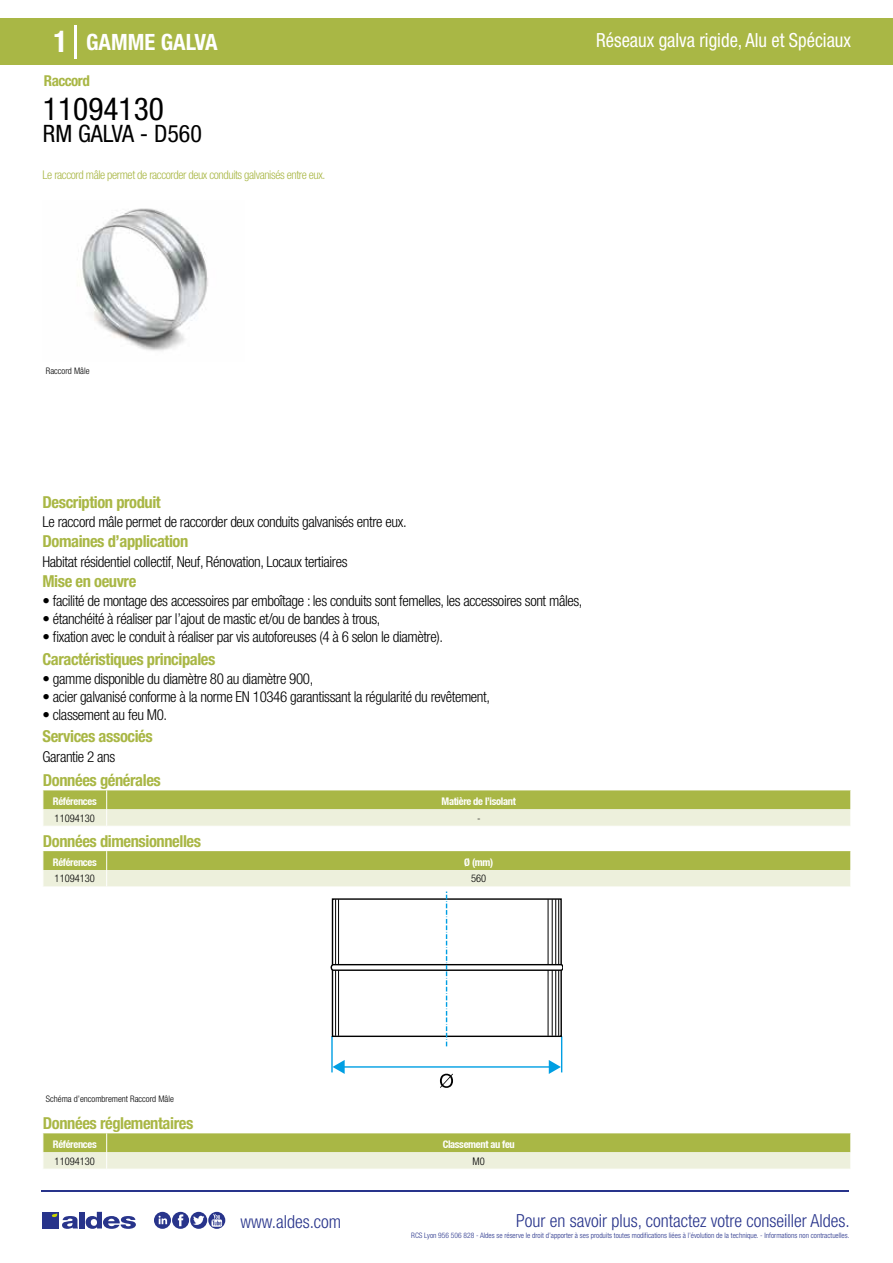
<style>
.page{position:relative;width:893px;height:1263px;background:#fff}
.page>*{position:absolute;margin:0;border:0;box-sizing:border-box;transform-origin:0 0}
.t1{font:condensed 31.5px "Helvetica Neue LT Std";color:#000}
.t2{font:condensed 24px "Helvetica Neue LT Std";color:#000}
.t3{font:700 condensed 22.5px "Helvetica Neue LT Std";color:#fff}
.t4{font:condensed 19.5px "Helvetica Neue LT Std";color:#fff;scale:.95 1}
.t5{font:300 condensed 18px "Helvetica Neue";color:#28348b}
.t6{font:700 condensed 16.5px "Helvetica Neue LT Std";letter-spacing:-.025em;color:#a9b745}
.t7{font:300 condensed 15px "Helvetica Neue LT Std";letter-spacing:-.025em;color:#000}
.t8{font:700 condensed 15px "Helvetica Neue LT Std";letter-spacing:-.035em;color:#a9b745}
.t9{font:300 condensed 12px "Helvetica Neue LT Std";letter-spacing:-.035em;color:#a9b745}
.t10{font:700 condensed 10.5px "Helvetica Neue";letter-spacing:-.03em;color:#fff}
.t11{font:300 condensed 10.5px "Helvetica Neue";color:#000}
.t12{font:300 condensed 9px "Helvetica Neue";color:#000}
.t13{font:300 condensed 7.5px "Helvetica Neue";color:#28348b}
.s1{font-size:30px}
</style>
<div class="page">
<div style="left:0;top:18px;width:893px;height:46px;background:#a9b745"></div>
<hr style="left:74px;top:25px;width:2px;height:33px;background:#fff">
<svg style="left:81px;top:208px;width:127px;height:143px"></svg>
<svg style="left:43px;top:790px;width:808px;height:36px;background:#cad28e"></svg>
<svg style="left:43px;top:1133px;width:808px;height:36px;background:#cad28e"></svg>
<hr style="left:561px;top:1036px;width:1px;height:36px;background:#009fe3">
<hr style="left:331px;top:1036px;width:2px;height:36px;background:#009fe3">
<svg style="left:440px;top:1074px;width:13px;height:14px"></svg>
<svg style="left:43px;top:851px;width:808px;height:195px"></svg>
<hr style="left:339px;top:1066px;width:213px;height:2px;background:#009fe3">
<svg style="left:549px;top:1060px;width:12px;height:14px"></svg>
<svg style="left:333px;top:1060px;width:12px;height:14px"></svg>
<hr style="left:41px;top:1190px;width:808px;height:1px;background:#28348b">
<svg style="left:154px;top:1212px;width:71px;height:17px"></svg>
<div style="left:42px;top:1212px;width:17px;height:16px;background:#28348b"></div>
<div style="left:79px;top:1212px;width:5px;height:16px;background:#28348b"></div>
<svg style="left:86px;top:1212px;width:50px;height:17px"></svg>
<svg style="left:52px;top:1213px;width:26px;height:16px"></svg>
<h3 class="t3" style="left:54px;top:28px;width:166px"><span class="s1">1</span> GAMME GALVA</h3>
<h3 class="t4" style="left:596px;top:29px;width:270px">Réseaux galva rigide, Alu et Spéciaux</h3>
<p class="t8" style="left:44px;top:71px;width:47px">Raccord</p>
<h1 class="t1" style="left:43px;top:91px;width:122px">11094130</h1>
<h2 class="t2" style="left:43px;top:120px;width:160px">RM GALVA - D560</h2>
<p class="t9" style="left:43px;top:167px;width:284px">Le raccord mâle permet de raccorder deux conduits galvanisés entre eux.</p>
<p class="t12" style="left:46px;top:365px;width:45px">Raccord Mâle</p>
<p class="t6" style="left:43px;top:492px;width:120px">Description produit</p>
<p class="t6" style="left:43px;top:531px;width:147px">Domaines d’application</p>
<p class="t6" style="left:43px;top:571px;width:95px">Mise en oeuvre</p>
<p class="t7" style="left:43px;top:513px;width:366px">Le raccord mâle permet de raccorder deux conduits galvanisés entre eux.</p>
<p class="t7" style="left:43px;top:553px;width:307px">Habitat résidentiel collectif, Neuf, Rénovation, Locaux tertiaires</p>
<p class="t7" style="left:43px;top:592px;width:541px">• facilité de montage des accessoires par emboîtage : les conduits sont femelles, les accessoires sont mâles,</p>
<p class="t7" style="left:43px;top:610px;width:340px">• étanchéité à réaliser par l’ajout de mastic et/ou de bandes à trous,</p>
<p class="t7" style="left:43px;top:628px;width:402px">• fixation avec le conduit à réaliser par vis autoforeuses (4 à 6 selon le diamètre).</p>
<p class="t6" style="left:43px;top:649px;width:174px">Caractéristiques principales</p>
<p class="t7" style="left:43px;top:670px;width:272px">• gamme disponible du diamètre 80 au diamètre 900,</p>
<p class="t7" style="left:43px;top:688px;width:449px">• acier galvanisé conforme à la norme EN 10346 garantissant la régularité du revêtement,</p>
<p class="t7" style="left:43px;top:706px;width:126px">• classement au feu M0.</p>
<p class="t6" style="left:43px;top:726px;width:112px">Services associés</p>
<p class="t7" style="left:43px;top:748px;width:74px">Garantie 2 ans</p>
<p class="t6" style="left:43px;top:770px;width:119px">Données générales</p>
<p class="t10" style="left:53px;top:795px;width:45px">Références</p>
<p class="t10" style="left:442px;top:795px;width:76px">Matière de l’isolant</p>
<p class="t11" style="left:55px;top:812px;width:42px">11094130</p>
<p class="t11" style="left:477px;top:812px;width:5px">-</p>
<p class="t6" style="left:43px;top:831px;width:160px">Données dimensionnelles</p>
<p class="t10" style="left:53px;top:855px;width:45px">Références</p>
<p class="t10" style="left:464px;top:855px;width:30px">Ø (mm)</p>
<p class="t11" style="left:55px;top:873px;width:42px">11094130</p>
<p class="t11" style="left:471px;top:873px;width:17px">560</p>
<p class="t12" style="left:46px;top:1093px;width:129px">Schéma d’encombrement Raccord Mâle</p>
<p class="t6" style="left:43px;top:1113px;width:152px">Données réglementaires</p>
<p class="t10" style="left:53px;top:1138px;width:45px">Références</p>
<p class="t10" style="left:443px;top:1138px;width:74px">Classement au feu</p>
<p class="t11" style="left:55px;top:1155px;width:42px">11094130</p>
<p class="t11" style="left:473px;top:1155px;width:14px">M0</p>
<p class="t5" style="left:240px;top:1211px;width:102px">www.aldes.com</p>
<p class="t5" style="left:516px;top:1211px;width:335px">Pour en savoir plus, contactez votre conseiller Aldes.</p>
<p class="t13" style="left:411px;top:1230px;width:440px">RCS Lyon 956 506 828 - Aldes se réserve le droit d’apporter à ses produits toutes modifications liées à l’évolution de la technique. - Informations non contractuelles.</p>
</div>
